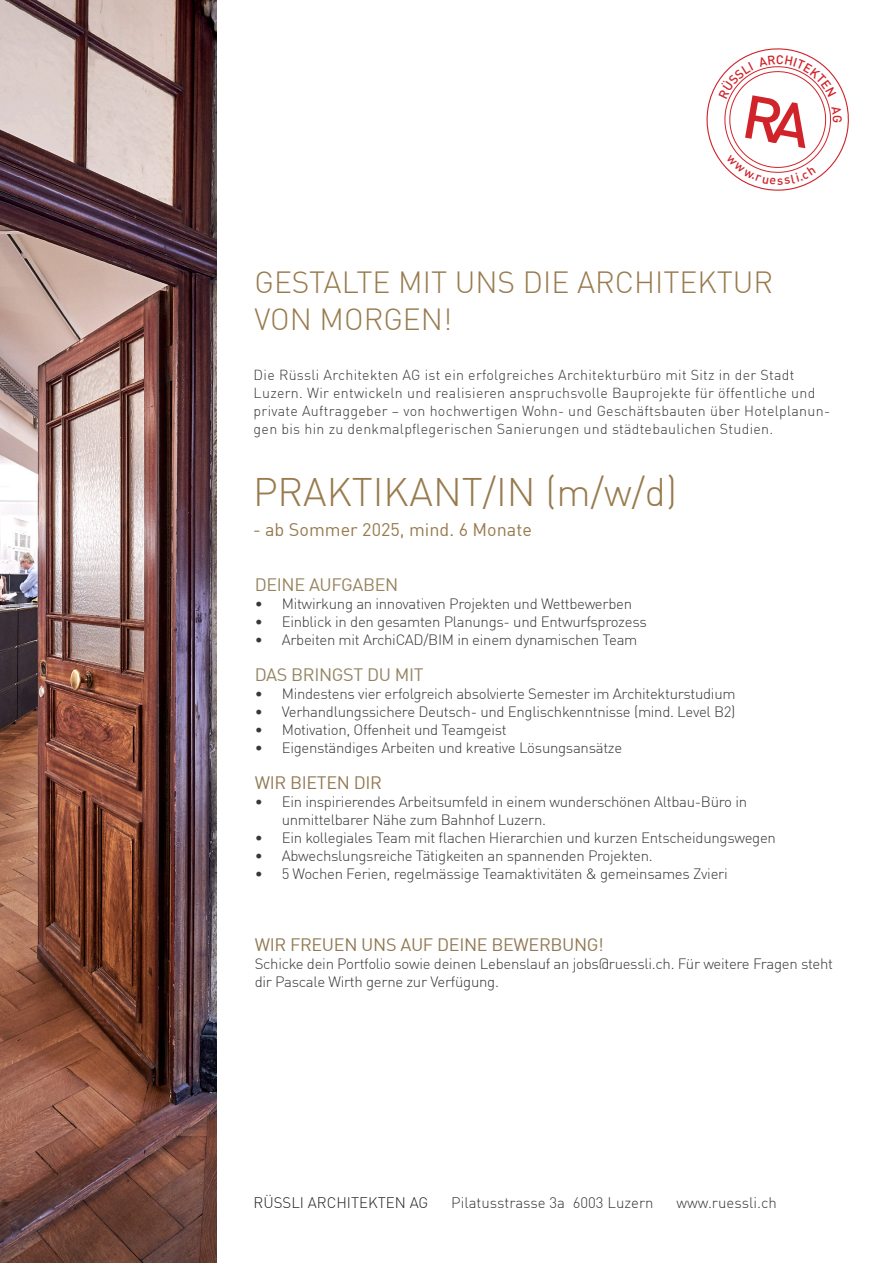
<style>
.page{position:relative;width:893px;height:1263px;background:#fff}
.page>*{position:absolute;margin:0;border:0;box-sizing:border-box;transform-origin:0 0}
.TITELSEITE_Kopie{font:300 39px "DIN Offc";color:#987a4d}
.TITELSEITE_Kopie-2{font:300 30px/37.5px "DIN Offc";color:#987a4d}
.TITELSEITE_Kopie-3{font:18px "DIN Offc";color:#987a4d}
.Lauftext{font:17.7px "DIN Offc";letter-spacing:-.02em;color:#917953}
.Lauftext-2{font:17.7px "DIN Offc";letter-spacing:-.02em;color:#938362}
.Lauftext-3{font:17.7px "DIN Offc";letter-spacing:-.02em;color:#97835e}
.Lauftext-4{font:300 15px "DIN Offc";color:#373838}
.Lauftext-5{font:300 15px "DIN Offc";color:#231f20}
.Lauftext-6{font:300 14.7px/18px "DIN Offc";letter-spacing:-.02em;color:#373838}
.Lauftext-7{font:300 14.25px/18px "DIN Offc";letter-spacing:.02em;color:#373838}
</style>
<div class="page">
<img style="left:0;top:0;width:216px;height:1263px">
<svg style="left:706px;top:48px;width:143px;height:143px"></svg>
<p class="TITELSEITE_Kopie-2" style="left:254px;top:263px;width:520px">GESTALTE MIT UNS DIE ARCHITEKTUR<br>VON MORGEN!</p>
<p class="Lauftext-7" style="left:254px;top:366px;width:578px">Die Rüssli Architekten AG ist ein erfolgreiches Architekturbüro mit Sitz in der Stadt Luzern. Wir entwickeln und realisieren anspruchsvolle Bauprojekte für öffentliche und private Auftraggeber – von hochwertigen Wohn- und Geschäftsbauten über Hotelplanun&shy;gen bis hin zu denkmalpflegerischen Sanierungen und städtebaulichen Studien.</p>
<p class="TITELSEITE_Kopie" style="left:253px;top:468px;width:426px">PRAKTIKANT/IN (m/w/d)</p>
<p class="TITELSEITE_Kopie-3" style="left:253px;top:518px;width:280px">- ab Sommer 2025, mind. 6 Monate</p>
<p class="Lauftext-3" style="left:255px;top:574px;width:145px">DEINE AUFGABEN</p>
<p class="Lauftext-6" style="left:255px;top:595px;width:379px">• Mitwirkung an innovativen Projekten und Wettbewerben</p>
<p class="Lauftext-6" style="left:255px;top:613px;width:394px">• Einblick in den gesamten Planungs- und Entwurfsprozess</p>
<p class="Lauftext-6" style="left:255px;top:631px;width:384px">• Arbeiten mit ArchiCAD/BIM in einem dynamischen Team</p>
<p class="Lauftext-2" style="left:255px;top:664px;width:171px">DAS BRINGST DU MIT</p>
<p class="Lauftext-6" style="left:255px;top:685px;width:482px">• Mindestens vier erfolgreich absolvierte Semester im Architekturstudium</p>
<p class="Lauftext-6" style="left:255px;top:703px;width:482px">• Verhandlungssichere Deutsch- und Englischkenntnisse (mind. Level B2)</p>
<p class="Lauftext-6" style="left:255px;top:721px;width:253px">• Motivation, Offenheit und Teamgeist</p>
<p class="Lauftext-6" style="left:255px;top:739px;width:369px">• Eigenständiges Arbeiten und kreative Lösungsansätze</p>
<p class="Lauftext" style="left:255px;top:772px;width:129px">WIR BIETEN DIR</p>
<p class="Lauftext-6" style="left:282px;top:793px;width:467px;text-indent:-27px">• Ein inspirierendes Arbeitsumfeld in einem wunderschönen Altbau-Büro in unmittelbarer Nähe zum Bahnhof Luzern.</p>
<p class="Lauftext-6" style="left:255px;top:829px;width:523px">• Ein kollegiales Team mit flachen Hierarchien und kurzen Entscheidungswegen</p>
<p class="Lauftext-6" style="left:255px;top:847px;width:400px">• Abwechslungsreiche Tätigkeiten an spannenden Projekten.</p>
<p class="Lauftext-6" style="left:255px;top:865px;width:474px">• 5 Wochen Ferien, regelmässige Teamaktivitäten &amp; gemeinsames Zvieri</p>
<p class="Lauftext" style="left:255px;top:934px;width:351px">WIR FREUEN UNS AUF DEINE BEWERBUNG!</p>
<p class="Lauftext-6" style="left:255px;top:955px;width:580px">Schicke dein Portfolio sowie deinen Lebenslauf an jobs@ruessli.ch. Für weitere Fragen steht dir Pascale Wirth gerne zur Verfügung.</p>
<p class="Lauftext-5" style="left:254px;top:1194px;width:176px">RÜSSLI ARCHITEKTEN AG</p>
<p class="Lauftext-4" style="left:451px;top:1194px;width:204px">Pilatusstrasse 3a 6003 Luzern</p>
<p class="Lauftext-4" style="left:677px;top:1194px;width:102px">www.ruessli.ch</p>
</div>
